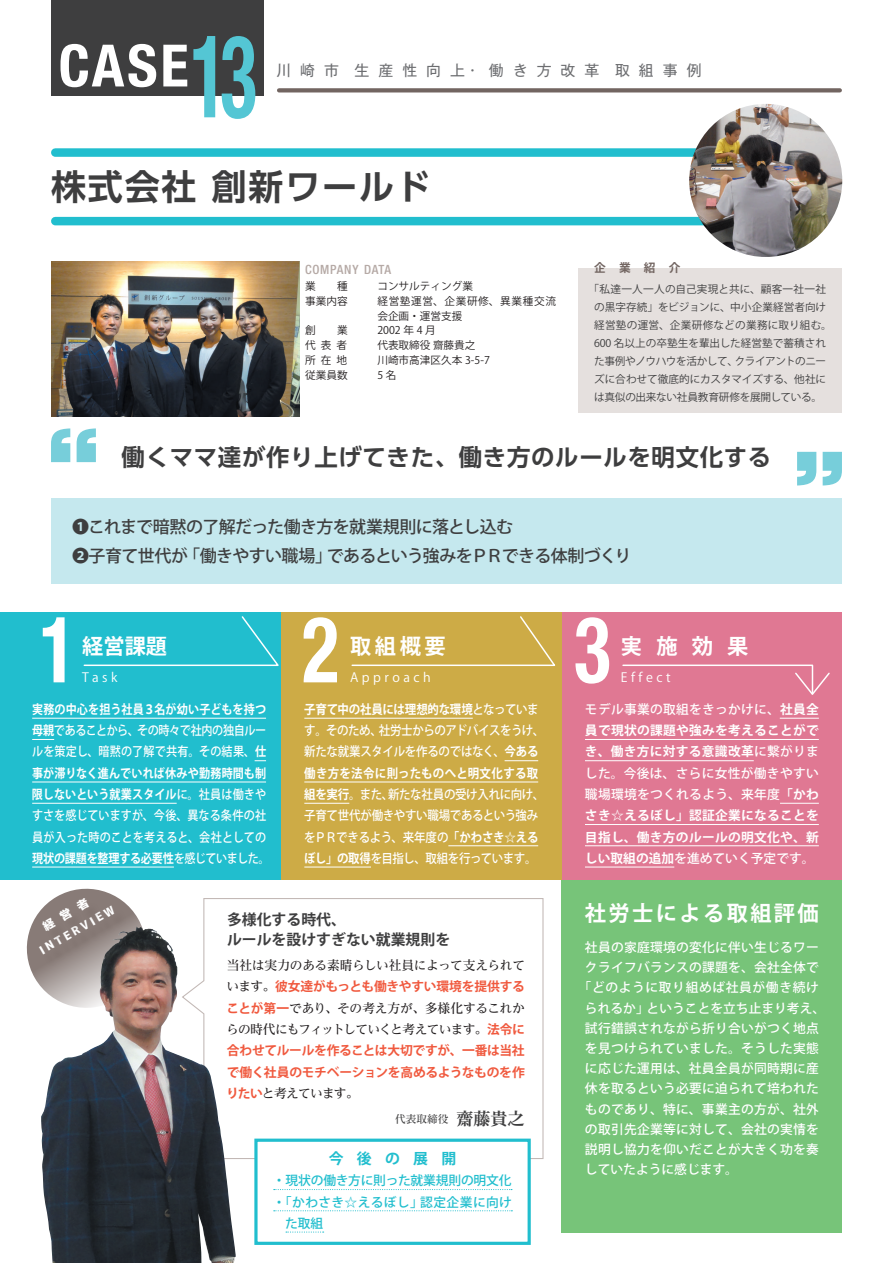
<style>
.page{position:relative;width:893px;height:1263px;background:#fff}
.page>*{position:absolute;margin:0;border:0;box-sizing:border-box;transform-origin:0 0}
.t1{font:700 condensed 91.8px "Helvetica Neue";color:#fff;scale:.83 1}
.t2{font:700 condensed 58.5px "Helvetica Neue";color:#fff}
.t3{font:700 35.1px "UD Shin Go Pr 6 N De";letter-spacing:.05em;color:#3e3e3f}
.t4{font:700 23.4px "UD Shin Go Pr 6 N De";letter-spacing:.03em;color:#3e3e3f}
.t5{font:700 21.3px "Koz Go Pr 6 N";letter-spacing:.11em;color:#fff}
.t6{font:500 16.95px/29.7px "Koz Go Pr 6 N";letter-spacing:-.04em;color:#3e3e3f}
.t7{font:700 14.85px/20.2px "Koz Go Pr 6 N";color:#3e3e3f}
.t8{font:14.85px "Gothic MB101 Pr 6 N";letter-spacing:.605em;color:#6c6d70}
.t9{font:700 14.85px "Koz Go Pr 6 N";letter-spacing:.895em;color:#21bece}
.t10{font:500 12.75px/21.3px "Koz Go Pr 6 N";letter-spacing:.02em;color:#fff;scale:.87 1}
.t11{font:500 12.75px/21.3px "Koz Go Pr 6 N";letter-spacing:-.03em;color:#fff;scale:.9 1}
.t12{font:500 12.75px "Koz Go Pr 6 N";letter-spacing:.02em;color:#fff}
.t13{font:700 12.75px/21.3px "Koz Go Pr 6 N";letter-spacing:.02em;color:#fff;text-align:justify}
.t14{font:700 12.75px/21.3px "Koz Go Pr 6 N";letter-spacing:-.02em;color:#f0593e}
.t15{font:500 12.75px/21.3px "Reim Pr 6 N";letter-spacing:-.045em;color:#231f20}
.t16{font:500 12.75px "Koz Go Pr 6 N";color:#fff}
.t17{font:500 12.75px "Reim Pr 6 N";letter-spacing:-.02em;color:#231f20}
.t18{font:500 12.75px "Koz Go Pr 6 N";letter-spacing:-.01em;color:#21bece}
.t19{font:500 12.75px "Koz Go Pr 6 N";letter-spacing:.025em;color:#21bece}
.t20{font:12.75px "Koz Go Pr 6 N";letter-spacing:.275em;color:#fff}
.t21{font:500 12.75px "Koz Go Pr 6 N";letter-spacing:.05em;color:#fff}
.t22{font:500 condensed 12.75px "Helvetica Neue";letter-spacing:.06em;color:#b5a9a5}
.t23{font:11.7px "Corporate Logo Bold";color:#fff}
.t24{font:700 11.7px "Koz Go Pr 6 N";color:#726561}
.t25{font:10.65px/18px "Koz Go Pr 6 N";letter-spacing:-.005em;color:#3e3e3f;text-align:center}
.t26{font:10.65px "Koz Go Pr 6 N";color:#231f20}
.t27{font:10.65px/14.9px "Koz Go Pr 6 N";letter-spacing:.06em;color:#231f20}
.t28{font:500 10.65px "Reim Pr 6 N";color:#3e3e3f}
.s1{font-size:114.75px;color:#54c6d4}
.s2{font-weight:700}
.s3{font-weight:500}
.s4{font-family:"Reim Pr 6 N";font-weight:500;color:#231f20}
.s5{font-family:"Koz Go Pr 6 N";font-weight:700;color:#f0593e}
.s6{font-weight:700;font-size:16.95px}
</style>
<div class="page">
<svg style="left:203px;top:898px;width:341px;height:261px"></svg>
<svg style="left:279px;top:88px;width:561px;height:4px;fill:#726561"></svg>
<div style="left:51px;top:0;width:213px;height:96px;background:#3e3e3f"></div>
<svg style="left:797px;top:452px;width:45px;height:33px"></svg>
<svg style="left:51px;top:428px;width:45px;height:34px"></svg>
<div style="left:578px;top:268px;width:264px;height:145px;background:#e5e0de"></div>
<div style="left:55px;top:217px;width:676px;height:8px;background:#21bece"></div>
<div style="left:55px;top:148px;width:676px;height:9px;background:#21bece"></div>
<img style="left:689px;top:104px;width:153px;height:153px;border-radius:77px">
<img style="left:51px;top:261px;width:249px;height:155px">
<div style="left:51px;top:499px;width:791px;height:85px;background:#c5e8ee"></div>
<div style="left:0;top:612px;width:281px;height:268px;background:#21bece"></div>
<div style="left:562px;top:612px;width:280px;height:268px;background:#e07893"></div>
<div style="left:281px;top:612px;width:281px;height:268px;background:#cdab46"></div>
<hr style="left:304px;top:718px;width:169px;height:1px;background:#fff">
<hr style="left:505px;top:760px;width:33px;height:1px;background:#fff">
<hr style="left:304px;top:782px;width:234px;height:1px;background:#fff">
<hr style="left:304px;top:803px;width:45px;height:1px;background:#fff">
<hr style="left:448px;top:845px;width:90px;height:1px;background:#fff">
<hr style="left:304px;top:867px;width:67px;height:1px;background:#fff">
<hr style="left:780px;top:718px;width:39px;height:1px;background:#fff">
<hr style="left:585px;top:739px;width:234px;height:1px;background:#fff">
<hr style="left:585px;top:760px;width:169px;height:1px;background:#fff">
<hr style="left:780px;top:803px;width:39px;height:1px;background:#fff">
<hr style="left:585px;top:824px;width:234px;height:1px;background:#fff">
<hr style="left:585px;top:845px;width:234px;height:1px;background:#fff">
<hr style="left:585px;top:867px;width:89px;height:1px;background:#fff">
<hr style="left:32px;top:718px;width:234px;height:1px;background:#fff">
<svg style="left:32px;top:739px;width:22px;height:1px"></svg>
<hr style="left:32px;top:782px;width:234px;height:1px;background:#fff">
<hr style="left:32px;top:803px;width:145px;height:1px;background:#fff">
<hr style="left:32px;top:867px;width:142px;height:1px;background:#fff">
<svg style="left:83px;top:616px;width:196px;height:51px"></svg>
<svg style="left:351px;top:616px;width:205px;height:50px"></svg>
<svg style="left:622px;top:664px;width:208px;height:31px"></svg>
<div style="left:254px;top:1138px;width:277px;height:107px;background:#fff;border:3px solid #21bece"></div>
<svg style="left:274px;top:1189px;width:238px;height:1px"></svg>
<svg style="left:274px;top:1210px;width:238px;height:1px"></svg>
<svg style="left:286px;top:1231px;width:38px;height:1px"></svg>
<div style="left:562px;top:880px;width:280px;height:353px;background:#77c479"></div>
<img style="left:41px;top:928px;width:195px;height:335px">
<svg style="left:26px;top:888px;width:128px;height:128px"></svg>
<h2 class="t2" style="left:58px;top:30px;width:200px">CASE<span class="s1">13</span></h2>
<p class="t8" style="left:276px;top:58px;width:427px">川崎市 生産性向上・働き方改革 取組事例</p>
<h3 class="t3" style="left:51px;top:158px;width:382px">株式会社 創新ワールド</h3>
<p class="t22" style="left:305px;top:261px;width:88px">COMPANY DATA</p>
<p class="t26" style="left:305px;top:280px;width:44px">業　　種</p>
<p class="t26" style="left:377px;top:280px;width:97px">コンサルティング業</p>
<p class="t26" style="left:305px;top:295px;width:44px">事業内容</p>
<p class="t27" style="left:377px;top:294px;width:180px">経営塾運営、企業研修、異業種交流会企画・運営支援</p>
<p class="t26" style="left:305px;top:324px;width:44px">創　　業</p>
<p class="t26" style="left:377px;top:324px;width:60px">2002 年 4 月</p>
<p class="t26" style="left:305px;top:339px;width:43px">代表者</p>
<p class="t26" style="left:377px;top:339px;width:100px">代表取締役 齋藤貴之</p>
<p class="t26" style="left:305px;top:354px;width:43px">所在地</p>
<p class="t26" style="left:377px;top:354px;width:114px">川崎市高津区久本 3-5-7</p>
<p class="t26" style="left:305px;top:369px;width:44px">従業員数</p>
<p class="t26" style="left:377px;top:369px;width:21px">5名</p>
<p class="t24" style="left:594px;top:261px;width:88px">企業紹介</p>
<p class="t25" style="left:589px;top:280px;width:245px">「私達一人一人の自己実現と共に、顧客一社一社の黒字存続」をビジョンに、中小企業経営者向け経営塾の運営、企業研修などの業務に取り組む。<br>600 名以上の卒塾生を輩出した経営塾で蓄積された事例やノウハウを活かして、クライアントのニーズに合わせて徹底的にカスタマイズする、他社には真似の出来ない社員教育研修を展開している。</p>
<h3 class="t4" style="left:122px;top:438px;width:651px">働くママ達が作り上げてきた、働き方のルールを明文化する</h3>
<h3 class="t6" style="left:72px;top:512px;width:561px">❶これまで暗黙の了解だった働き方を就業規則に落とし込む<br>❷子育て世代が「働きやすい職場」であるという強みをＰＲできる体制づくり</h3>
<h1 class="t1" style="left:40px;top:594px;width:46px">1</h1>
<h1 class="t1" style="left:302px;top:594px;width:46px">2</h1>
<h1 class="t1" style="left:574px;top:594px;width:46px">3</h1>
<h3 class="t5" style="left:82px;top:635px;width:87px">経営課題</h3>
<h3 class="t5" style="left:350px;top:635px;width:97px">取組概要</h3>
<h3 class="t5" style="left:621px;top:635px;width:129px">実施効果</h3>
<p class="t20" style="left:621px;top:670px;width:51px">Effect</p>
<p class="t20" style="left:82px;top:670px;width:37px">Task</p>
<p class="t20" style="left:350px;top:670px;width:82px">Approach</p>
<p class="t10" style="left:32px;top:699px;width:275px"><span class="s2">実務の中心を担う社員３名が幼い子どもを持つ母親</span>であることから、その時々で社内の独自ルールを策定し、暗黙の了解で共有。その結果、<span class="s2">仕事が滞りなく進んでいれば休みや勤務時間も制限しないという就業スタイル</span>に。社員は働きやすさを感じていますが、今後、異なる条件の社員が入った時のことを考えると、会社としての<span class="s2">現状の課題を整理する必要性</span>を感じていました。</p>
<p class="t11" style="left:304px;top:699px;width:269px"><span class="s2">子育て中の社員には理想的な環境</span>となっています。そのため、社労士からのアドバイスをうけ、新たな就業スタイルを作るのではなく、<span class="s2">今ある働き方を法令に則ったものへと明文化する取組を実行</span>。また、新たな社員の受け入れに向け、子育て世代が働きやすい職場であるという強みをＰＲできるよう、来年度の<span class="s2">「かわさき☆えるぼし」の取得</span>を目指し、取組を行っています。</p>
<p class="t13" style="left:585px;top:699px;width:235px"><span class="s3">モデル事業の取組をきっかけに、</span>社員全員で現状の課題や強みを考えることができ、働き方に対する意識改革<span class="s3">に繋がりました。今後は、さらに女性が働きやすい職場環境をつくれるよう、来年度</span>「かわさき☆えるぼし」認証企業になることを目指し、働き方のルールの明文化や、新しい取組の追加<span class="s3">を進めていく予定です。</span></p>
<p class="t23" style="left:36px;top:944px;width:87px;rotate:-30deg">INTERVIEW</p>
<p class="t7" style="left:227px;top:910px;width:225px">多様化する時代、<br>ルールを設けすぎない就業規則を</p>
<p class="t17" style="left:227px;top:955px;width:300px">当社は実力のある素晴らしい社員によって支えられて</p>
<p class="t14" style="left:227px;top:976px;width:300px"><span class="s4">います。</span>彼女達がもっとも働きやすい環境を提供する</p>
<p class="t15" style="left:226px;top:997px;width:300px"><span class="s5">ことが第一</span>であり、その考え方が、多様化するこれからの時代にもフィットしていくと考えています。<span class="s5">法令に</span></p>
<p class="t14" style="left:227px;top:1040px;width:300px">合わせてルールを作ることは大切ですが、一番は当社で働く社員のモチベーションを高めるようなものを作</p>
<p class="t15" style="left:226px;top:1082px;width:134px"><span class="s5">りたい</span>と考えています。</p>
<p class="t28" style="left:395px;top:1110px;width:131px">代表取締役 <span class="s6">齋藤貴之</span></p>
<p class="t9" style="left:329px;top:1150px;width:129px">今後の展開</p>
<p class="t18" style="left:273px;top:1173px;width:240px">・現状の働き方に則った就業規則の明文化</p>
<p class="t19" style="left:273px;top:1195px;width:241px">・「かわさき☆えるぼし」認定企業に向け</p>
<p class="t18" style="left:285px;top:1216px;width:39px">た取組</p>
<h3 class="t5" style="left:585px;top:901px;width:235px">社労士による取組評価</h3>
<p class="t12" style="left:585px;top:940px;width:235px">社員の家庭環境の変化に伴い生じるワー</p>
<p class="t12" style="left:585px;top:960px;width:235px">クライフバランスの課題を、会社全体で</p>
<p class="t21" style="left:579px;top:981px;width:242px">「どのように取り組めば社員が働き続け</p>
<p class="t16" style="left:585px;top:1001px;width:242px">られるか」ということを立ち止まり考え、</p>
<p class="t12" style="left:585px;top:1021px;width:235px">試行錯誤されながら折り合いがつく地点</p>
<p class="t12" style="left:585px;top:1041px;width:235px">を見つけられていました。そうした実態</p>
<p class="t12" style="left:585px;top:1061px;width:235px">に応じた運用は、社員全員が同時期に産</p>
<p class="t12" style="left:585px;top:1081px;width:235px">休を取るという必要に迫られて培われた</p>
<p class="t12" style="left:585px;top:1102px;width:235px">ものであり、特に、事業主の方が、社外</p>
<p class="t12" style="left:585px;top:1122px;width:235px">の取引先企業等に対して、会社の実情を</p>
<p class="t12" style="left:585px;top:1142px;width:235px">説明し協力を仰いだことが大きく功を奏</p>
<p class="t16" style="left:585px;top:1162px;width:155px">していたように感じます。</p>
</div>
